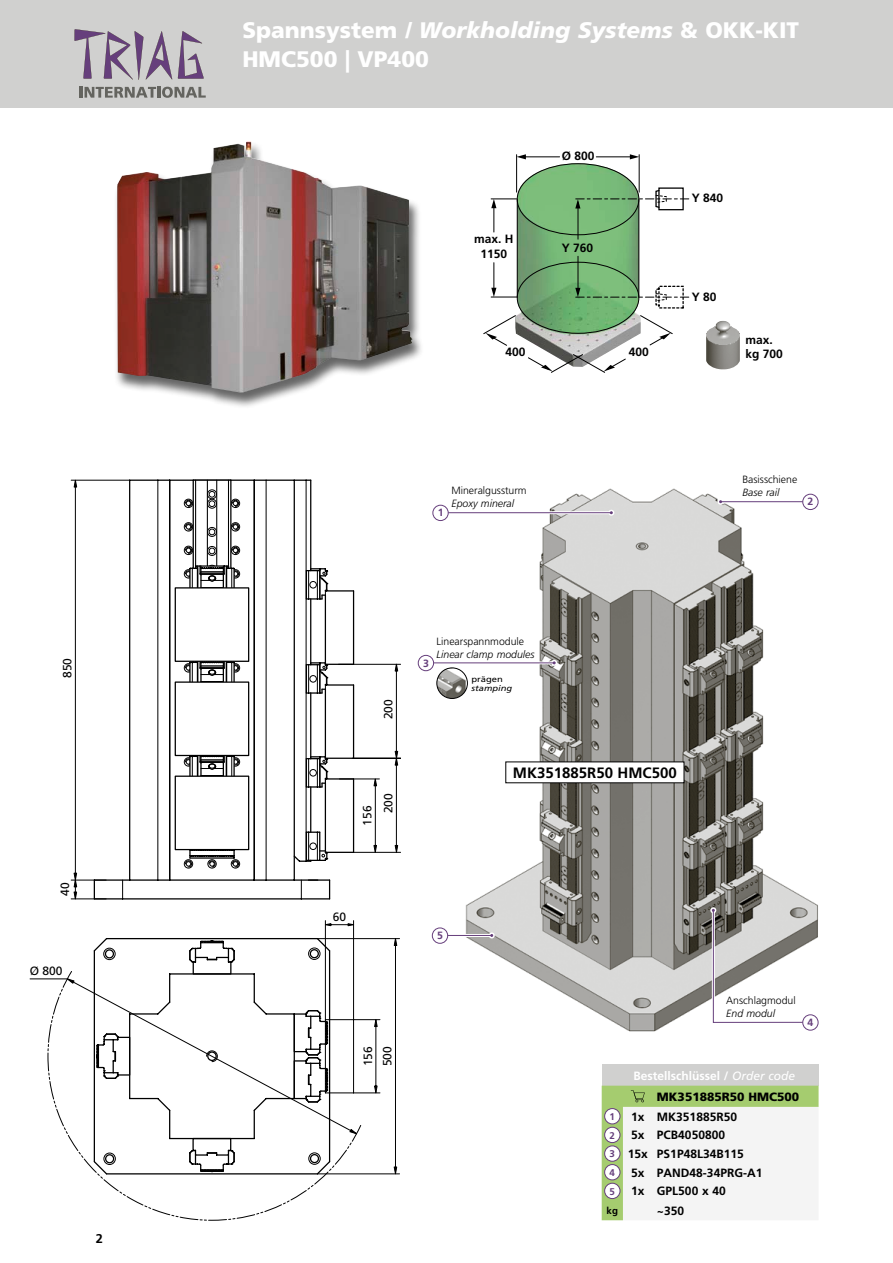
<style>
.page{position:relative;width:893px;height:1263px;background:#fff}
.page>*{position:absolute;margin:0;border:0;box-sizing:border-box;transform-origin:0 0}
.t1{font:900 22.5px/29.2px "Frutiger LT Std";color:#fff}
.t2{font:700 15px "Frutiger LT Std";color:#000}
.t3{font:700 12.75px "Frutiger LT Std";color:#000}
.t4{font:700 12px/14.4px "Frutiger LT Std";color:#000;text-align:center}
.t5{font:700 12px/21.3px "Frutiger LT Std";color:#fff}
.t6{font:12px/21.1px "Frutiger LT Std";color:#000}
.t7{font:300 10.5px "Frutiger LT Std";color:#000}
.t8{font:italic 300 10.5px "Frutiger LT Std";color:#000}
.t9{font:700 10.5px "Frutiger LT Std";color:#663f7c}
.t10{font:700 9.75px "Frutiger LT Std";color:#663f7c}
.t11{font:700 9.75px "Frutiger LT Std";color:#000}
.t12{font:italic 8.25px "Frutiger LT Std";color:#000;scale:1.15 1}
.t13{font:8.25px "Frutiger LT Std";color:#000;scale:1.15 1}
.s1{font-style:italic}
.s2{font-weight:400;font-style:italic}
.s3{font-weight:900;color:#000}
.s4{font-size:9.75px;color:#663f7c}
</style>
<div class="page">
<div style="left:0;top:0;width:893px;height:108px;background:#d0d0cf"></div>
<img style="left:517px;top:163px;width:122px;height:26px">
<hr style="left:516px;top:155px;width:1px;height:37px;background:#000">
<hr style="left:639px;top:155px;width:1px;height:37px;background:#000">
<hr style="left:521px;top:157px;width:39px;height:1px;background:#000">
<hr style="left:596px;top:157px;width:38px;height:1px;background:#000">
<img style="left:706px;top:321px;width:34px;height:48px">
<svg style="left:517px;top:154px;width:9px;height:5px"></svg>
<svg style="left:630px;top:154px;width:9px;height:5px"></svg>
<svg style="left:483px;top:189px;width:207px;height:184px"></svg>
<div style="left:602px;top:1064px;width:217px;height:22px;background:#d0d0cf"></div>
<svg style="left:602px;top:1086px;width:217px;height:134px"></svg>
<div style="left:605px;top:1108px;width:15px;height:16px;background:#fff;border-radius:50%"></div>
<div style="left:604px;top:1108px;width:16px;height:16px;border:1px solid #663f7c;border-radius:50%"></div>
<div style="left:605px;top:1127px;width:15px;height:15px;background:#fff;border-radius:50%"></div>
<div style="left:604px;top:1127px;width:16px;height:16px;border:1px solid #663f7c;border-radius:50%"></div>
<div style="left:605px;top:1146px;width:15px;height:15px;background:#fff;border-radius:50%"></div>
<div style="left:604px;top:1145px;width:16px;height:16px;border:1px solid #663f7c;border-radius:50%"></div>
<div style="left:605px;top:1164px;width:15px;height:16px;background:#fff;border-radius:50%"></div>
<div style="left:604px;top:1164px;width:16px;height:16px;border:1px solid #663f7c;border-radius:50%"></div>
<div style="left:605px;top:1183px;width:15px;height:15px;background:#fff;border-radius:50%"></div>
<div style="left:604px;top:1183px;width:16px;height:16px;border:1px solid #663f7c;border-radius:50%"></div>
<hr style="left:130px;top:479px;width:28px;height:2px;background:#000">
<hr style="left:317px;top:1173px;width:83px;height:1px;background:#000">
<hr style="left:317px;top:938px;width:83px;height:1px;background:#000">
<hr style="left:30px;top:978px;width:37px;height:1px;background:#000">
<svg style="left:70px;top:480px;width:114px;height:490px"></svg>
<hr style="left:75px;top:486px;width:1px;height:389px;background:#000">
<svg style="left:73px;top:479px;width:4px;height:9px"></svg>
<svg style="left:73px;top:872px;width:4px;height:27px"></svg>
<svg style="left:48px;top:970px;width:277px;height:250px"></svg>
<hr style="left:354px;top:852px;width:47px;height:1px;background:#000">
<hr style="left:352px;top:758px;width:49px;height:1px;background:#000">
<hr style="left:338px;top:664px;width:63px;height:1px;background:#000">
<svg style="left:184px;top:479px;width:214px;height:697px"></svg>
<svg style="left:67px;top:978px;width:8px;height:6px"></svg>
<img style="left:464px;top:488px;width:355px;height:544px">
<img style="left:437px;top:668px;width:30px;height:30px;border-radius:15px">
<div style="left:437px;top:668px;width:31px;height:31px;border:1px solid #000;border-radius:50%"></div>
<hr style="left:440px;top:934px;width:52px;height:3px;background:#fff">
<hr style="left:440px;top:935px;width:52px;height:1px;background:#663f7c">
<svg style="left:489px;top:932px;width:6px;height:6px"></svg>
<div style="left:432px;top:928px;width:16px;height:15px;background:#fff;border-radius:50%"></div>
<div style="left:432px;top:927px;width:16px;height:17px;border:1px solid #663f7c;border-radius:50%"></div>
<hr style="left:426px;top:661px;width:128px;height:3px;background:#fff">
<hr style="left:426px;top:662px;width:128px;height:1px;background:#663f7c">
<svg style="left:551px;top:660px;width:6px;height:6px"></svg>
<div style="left:418px;top:655px;width:16px;height:16px;background:#fff;border-radius:50%"></div>
<div style="left:418px;top:655px;width:16px;height:16px;border:1px solid #663f7c;border-radius:50%"></div>
<hr style="left:720px;top:500px;width:90px;height:3px;background:#fff">
<hr style="left:721px;top:501px;width:89px;height:1px;background:#663f7c">
<svg style="left:718px;top:499px;width:6px;height:6px"></svg>
<div style="left:803px;top:494px;width:15px;height:15px;background:#fff;border-radius:50%"></div>
<div style="left:802px;top:494px;width:16px;height:16px;border:1px solid #663f7c;border-radius:50%"></div>
<hr style="left:441px;top:511px;width:171px;height:3px;background:#fff">
<hr style="left:441px;top:512px;width:170px;height:1px;background:#663f7c">
<svg style="left:608px;top:510px;width:6px;height:6px"></svg>
<div style="left:433px;top:505px;width:15px;height:15px;background:#fff;border-radius:50%"></div>
<div style="left:432px;top:505px;width:17px;height:16px;border:1px solid #663f7c;border-radius:50%"></div>
<svg style="left:710px;top:907px;width:103px;height:118px"></svg>
<div style="left:803px;top:1015px;width:15px;height:15px;background:#fff;border-radius:50%"></div>
<div style="left:802px;top:1014px;width:16px;height:16px;border:1px solid #663f7c;border-radius:50%"></div>
<div style="left:506px;top:762px;width:178px;height:21px;background:#fff"></div>
<div style="left:113px;top:142px;width:311px;height:267px;background:#000;opacity:.6"></div>
<img style="left:117px;top:141px;width:296px;height:251px">
<svg style="left:79px;top:87px;width:127px;height:11px"></svg>
<svg style="left:178px;top:31px;width:26px;height:48px"></svg>
<svg style="left:74px;top:29px;width:98px;height:51px"></svg>
<p class="t6" style="left:57px;top:678px;width:22px;rotate:-90deg">850</p>
<p class="t6" style="left:55px;top:896px;width:15px;rotate:-90deg">40</p>
<p class="t6" style="left:30px;top:960px;width:34px">Ø 800</p>
<p class="t3" style="left:96px;top:1231px;width:9px">2</p>
<h1 class="t1" style="left:242px;top:16px;width:558px">Spannsystem <span class="s1">/ Workholding Systems</span> &amp; OKK-KIT<br>HMC500 | VP400</h1>
<p class="t4" style="left:562px;top:149px;width:34px">Ø 800</p>
<p class="t4" style="left:474px;top:232px;width:41px">max. H<br>1150</p>
<p class="t4" style="left:562px;top:241px;width:33px">Y 760</p>
<p class="t4" style="left:505px;top:344px;width:22px">400</p>
<p class="t4" style="left:692px;top:191px;width:33px">Y 840</p>
<p class="t4" style="left:692px;top:290px;width:26px">Y 80</p>
<p class="t4" style="left:629px;top:345px;width:22px">400</p>
<p class="t4" style="left:745px;top:332px;width:39px;text-align:left">max. kg 700</p>
<p class="t9" style="left:438px;top:507px;width:7px">1</p>
<p class="t7" style="left:451px;top:484px;width:77px">Mineralgussturm</p>
<p class="t8" style="left:451px;top:497px;width:64px">Epoxy mineral</p>
<p class="t7" style="left:742px;top:474px;width:56px">Basisschiene</p>
<p class="t8" style="left:742px;top:486px;width:39px">Base rail</p>
<p class="t9" style="left:808px;top:496px;width:7px">2</p>
<p class="t6" style="left:378px;top:719px;width:22px;rotate:-90deg">200</p>
<p class="t6" style="left:357px;top:813px;width:22px;text-indent:-12px;rotate:-90deg">156<br>200</p>
<p class="t9" style="left:423px;top:657px;width:7px">3</p>
<p class="t7" style="left:437px;top:635px;width:89px">Linearspannmodule</p>
<p class="t8" style="left:437px;top:648px;width:100px">Linear clamp modules</p>
<p class="t13" style="left:471px;top:674px;width:29px">prägen</p>
<p class="t12" style="left:471px;top:683px;width:37px">stamping</p>
<p class="t2" style="left:513px;top:764px;width:165px">MK351885R50 HMC500</p>
<p class="t6" style="left:333px;top:906px;width:15px">60</p>
<p class="t6" style="left:357px;top:1066px;width:22px;rotate:-90deg">156</p>
<p class="t6" style="left:377px;top:1066px;width:22px;rotate:-90deg">500</p>
<p class="t9" style="left:437px;top:929px;width:7px">5</p>
<p class="t7" style="left:726px;top:995px;width:71px">Anschlagmodul</p>
<p class="t8" style="left:726px;top:1007px;width:50px">End modul</p>
<p class="t9" style="left:808px;top:1016px;width:7px">4</p>
<p class="t5" style="left:657px;top:1065px;width:144px;text-indent:-23px">Bestellschlüssel / <span class="s2">Order code<br></span><span class="s3">MK351885R50 HMC500</span></p>
<p class="t10" style="left:610px;top:1111px;width:7px">1</p>
<p class="t4" style="left:631px;top:1109px;width:107px">1x MK351885R50</p>
<p class="t10" style="left:610px;top:1129px;width:7px">2</p>
<p class="t4" style="left:610px;top:1126px;width:136px;line-height:18.6px">5x PCB4050800<br><span class="s4">3</span> 15x PS1P48L34B115</p>
<p class="t10" style="left:610px;top:1167px;width:7px">4</p>
<p class="t4" style="left:631px;top:1165px;width:133px">5x PAND48-34PRG-A1</p>
<p class="t10" style="left:610px;top:1185px;width:7px">5</p>
<p class="t4" style="left:631px;top:1184px;width:96px">1x GPL500 x 40</p>
<p class="t11" style="left:607px;top:1205px;width:13px">kg</p>
<p class="t4" style="left:657px;top:1203px;width:29px">~350</p>
</div>
